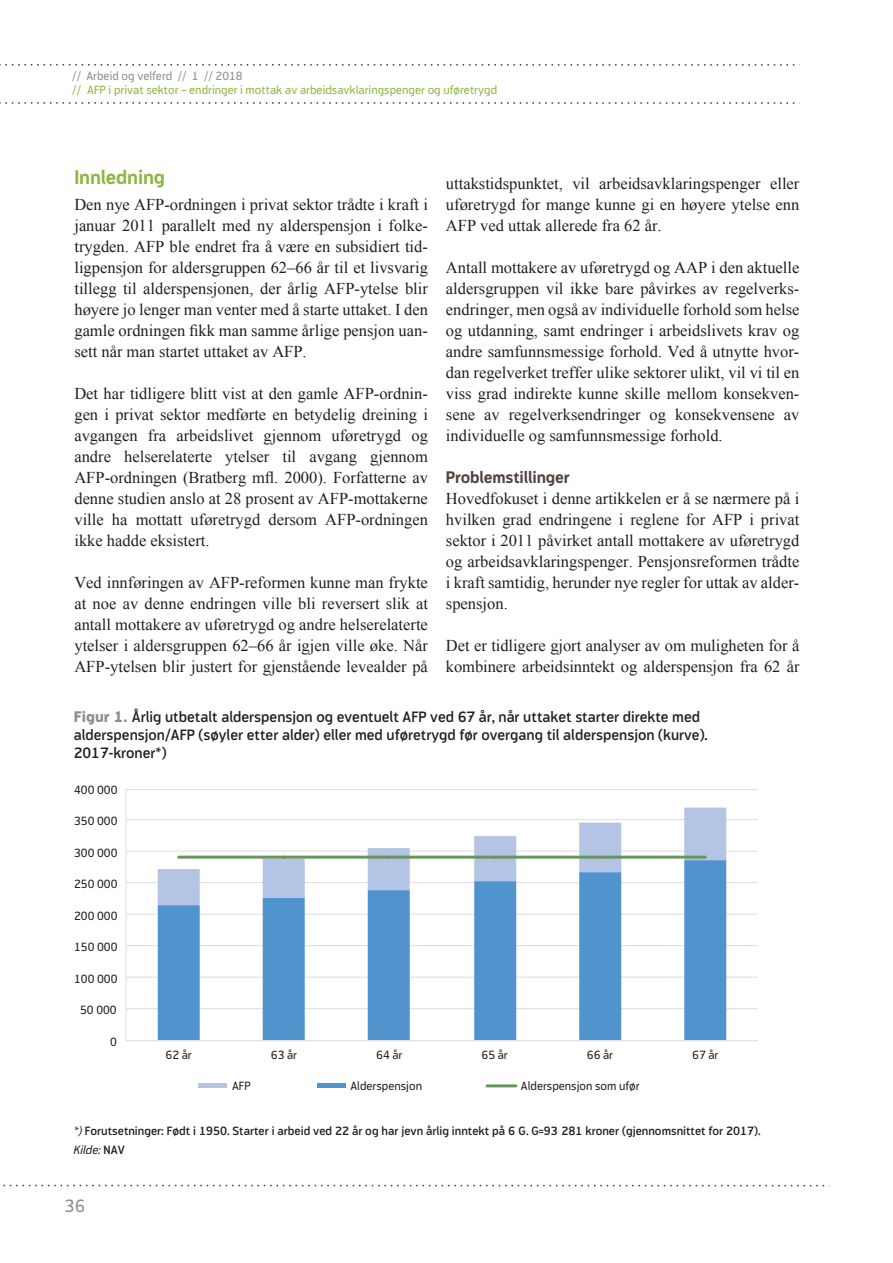
<style>
.page{position:relative;width:893px;height:1263px;background:#fff}
.page>*{position:absolute;margin:0;border:0;box-sizing:border-box;transform-origin:0 0}
.t1{font:700 19.5px "Modus";letter-spacing:-.01em;color:#8eb63e}
.t2{font:18px "Modus";color:#948d87}
.t3{font:16.5px/21px "Times New Roman";color:#231f20;text-align:justify}
.t4{font:700 16.5px "Modus";letter-spacing:-.01em;color:#50433d}
.t5{font:600 15px/18px "Modus";color:#231f20}
.t6{font:600 12px/19.2px "Modus";color:#231f20}
.t7{font:12px "Modus";color:#231f20}
.t8{font:12px "Modus";color:#8eb63e}
.t9{font:12px "Modus";color:#948d87}
.s1{font-weight:800;color:#948d87}
.s2{font-weight:400;font-style:italic}
</style>
<div class="page">
<svg style="left:0;top:64px;width:795px;height:2px"></svg>
<svg style="left:0;top:102px;width:795px;height:2px"></svg>
<svg style="left:3px;top:1185px;width:822px;height:1px"></svg>
<hr style="left:126px;top:1008px;width:632px;height:1px;background:#dcdddf">
<hr style="left:126px;top:977px;width:632px;height:1px;background:#dcdddf">
<hr style="left:126px;top:945px;width:632px;height:1px;background:#dcdddf">
<hr style="left:126px;top:914px;width:632px;height:1px;background:#dcdddf">
<hr style="left:126px;top:882px;width:632px;height:1px;background:#dcdddf">
<hr style="left:126px;top:851px;width:632px;height:1px;background:#dcdddf">
<hr style="left:126px;top:819px;width:632px;height:1px;background:#dcdddf">
<hr style="left:126px;top:789px;width:632px;height:1px;background:#dcdddf">
<svg style="left:158px;top:905px;width:568px;height:135px"></svg>
<svg style="left:158px;top:808px;width:568px;height:97px"></svg>
<hr style="left:126px;top:789px;width:1px;height:252px;background:#dcdddf">
<hr style="left:126px;top:1040px;width:632px;height:1px;background:#dcdddf">
<hr style="left:179px;top:856px;width:105px;height:3px;background:#67955f">
<hr style="left:284px;top:856px;width:105px;height:3px;background:#67955f">
<hr style="left:389px;top:856px;width:106px;height:3px;background:#67955f">
<hr style="left:495px;top:856px;width:105px;height:3px;background:#67955f">
<hr style="left:600px;top:856px;width:105px;height:3px;background:#67955f">
<div style="left:198px;top:1083px;width:29px;height:5px;background:#b3c4e4"></div>
<div style="left:317px;top:1083px;width:28px;height:5px;background:#5193cd"></div>
<hr style="left:487px;top:1084px;width:29px;height:3px;background:#67955f">
<p class="t9" style="left:72px;top:69px;width:172px">// Arbeid og velferd // 1 // 2018</p>
<p class="t8" style="left:72px;top:83px;width:426px">// AFP i privat sektor – endringer i mottak av arbeidsavklaringspenger og uføretrygd</p>
<p class="t1" style="left:74px;top:167px;width:92px">Innledning</p>
<p class="t3" style="left:74px;top:194px;width:355px">Den nye AFP-ordningen i privat sektor trådte i kraft i januar 2011 parallelt med ny alderspensjon i folke&shy;trygden. AFP ble endret fra å være en subsidiert tid&shy;ligpensjon for aldersgruppen 62–66 år til et livsvarig tillegg til alderspensjonen, der årlig AFP-ytelse blir høyere jo lenger man venter med å starte uttaket. I den gamle ordningen fikk man samme årlige pensjon uan&shy;sett når man startet uttaket av AFP.</p>
<p class="t3" style="left:74px;top:383px;width:355px">Det har tidligere blitt vist at den gamle AFP-ordnin&shy;gen i privat sektor medførte en betydelig dreining i avgangen fra arbeidslivet gjennom uføretrygd og andre helserelaterte ytelser til avgang gjennom AFP-ordningen (Bratberg mfl. 2000). Forfatterne av denne studien anslo at 28 prosent av AFP-mottakerne ville ha mottatt uføretrygd dersom AFP-ordningen ikke hadde eksistert.</p>
<p class="t3" style="left:74px;top:572px;width:355px">Ved innføringen av AFP-reformen kunne man frykte at noe av denne endringen ville bli reversert slik at antall mottakere av uføretrygd og andre helserelaterte ytelser i aldersgruppen 62–66 år igjen ville øke. Når AFP-ytelsen blir justert for gjenstående levealder på</p>
<p class="t3" style="left:446px;top:173px;width:355px">uttakstidspunktet, vil arbeidsavklaringspenger eller uføretrygd for mange kunne gi en høyere ytelse enn AFP ved uttak allerede fra 62 år.</p>
<p class="t3" style="left:446px;top:257px;width:355px">Antall mottakere av uføretrygd og AAP i den aktuelle aldersgruppen vil ikke bare påvirkes av regelverks&shy;endringer, men også av individuelle forhold som helse og utdanning, samt endringer i arbeidslivets krav og andre samfunnsmessige forhold. Ved å utnytte hvor&shy;dan regelverket treffer ulike sektorer ulikt, vil vi til en viss grad indirekte kunne skille mellom konsekven&shy;sene av regelverksendringer og konsekvensene av individuelle og samfunnsmessige forhold.</p>
<p class="t4" style="left:446px;top:468px;width:125px">Problemstillinger</p>
<p class="t3" style="left:446px;top:488px;width:355px">Hovedfokuset i denne artikkelen er å se nærmere på i hvilken grad endringene i reglene for AFP i privat sektor i 2011 påvirket antall mottakere av uføretrygd og arbeidsavklaringspenger. Pensjonsreformen trådte i kraft samtidig, herunder nye regler for uttak av alder&shy;spensjon.</p>
<p class="t3" style="left:446px;top:635px;width:355px">Det er tidligere gjort analyser av om muligheten for å kombinere arbeidsinntekt og alderspensjon fra 62 år</p>
<p class="t5" style="left:74px;top:708px;width:636px"><span class="s1">Figur 1.</span> Årlig utbetalt alderspensjon og eventuelt AFP ved 67 år, når uttaket starter direkte med alderspensjon/AFP (søyler etter alder) eller med uføretrygd før overgang til alderspensjon (kurve).<br>2017-kroner*)</p>
<p class="t7" style="left:74px;top:783px;width:45px">400 000</p>
<p class="t7" style="left:74px;top:814px;width:45px">350 000</p>
<p class="t7" style="left:74px;top:846px;width:45px">300 000</p>
<p class="t7" style="left:74px;top:877px;width:45px">250 000</p>
<p class="t7" style="left:74px;top:909px;width:45px">200 000</p>
<p class="t7" style="left:74px;top:940px;width:45px">150 000</p>
<p class="t7" style="left:74px;top:972px;width:45px">100 000</p>
<p class="t7" style="left:80px;top:1003px;width:38px">50 000</p>
<p class="t7" style="left:110px;top:1035px;width:8px">0</p>
<p class="t7" style="left:166px;top:1048px;width:28px">62 år</p>
<p class="t7" style="left:271px;top:1048px;width:28px">63 år</p>
<p class="t7" style="left:376px;top:1048px;width:28px">64 år</p>
<p class="t7" style="left:482px;top:1048px;width:28px">65 år</p>
<p class="t7" style="left:587px;top:1048px;width:28px">66 år</p>
<p class="t7" style="left:692px;top:1048px;width:28px">67 år</p>
<p class="t7" style="left:232px;top:1079px;width:20px">AFP</p>
<p class="t7" style="left:350px;top:1079px;width:73px">Alderspensjon</p>
<p class="t7" style="left:521px;top:1079px;width:120px">Alderspensjon som ufør</p>
<p class="t6" style="left:74px;top:1121px;width:688px"><span class="s2">*)</span> Forutsetninger: Født i 1950. Starter i arbeid ved 22 år og har jevn årlig inntekt på 6 G. G=93 281 kroner (gjennomsnittet for 2017).<br><span class="s2">Kilde:</span> NAV</p>
<p class="t2" style="left:65px;top:1195px;width:22px">36</p>
</div>
